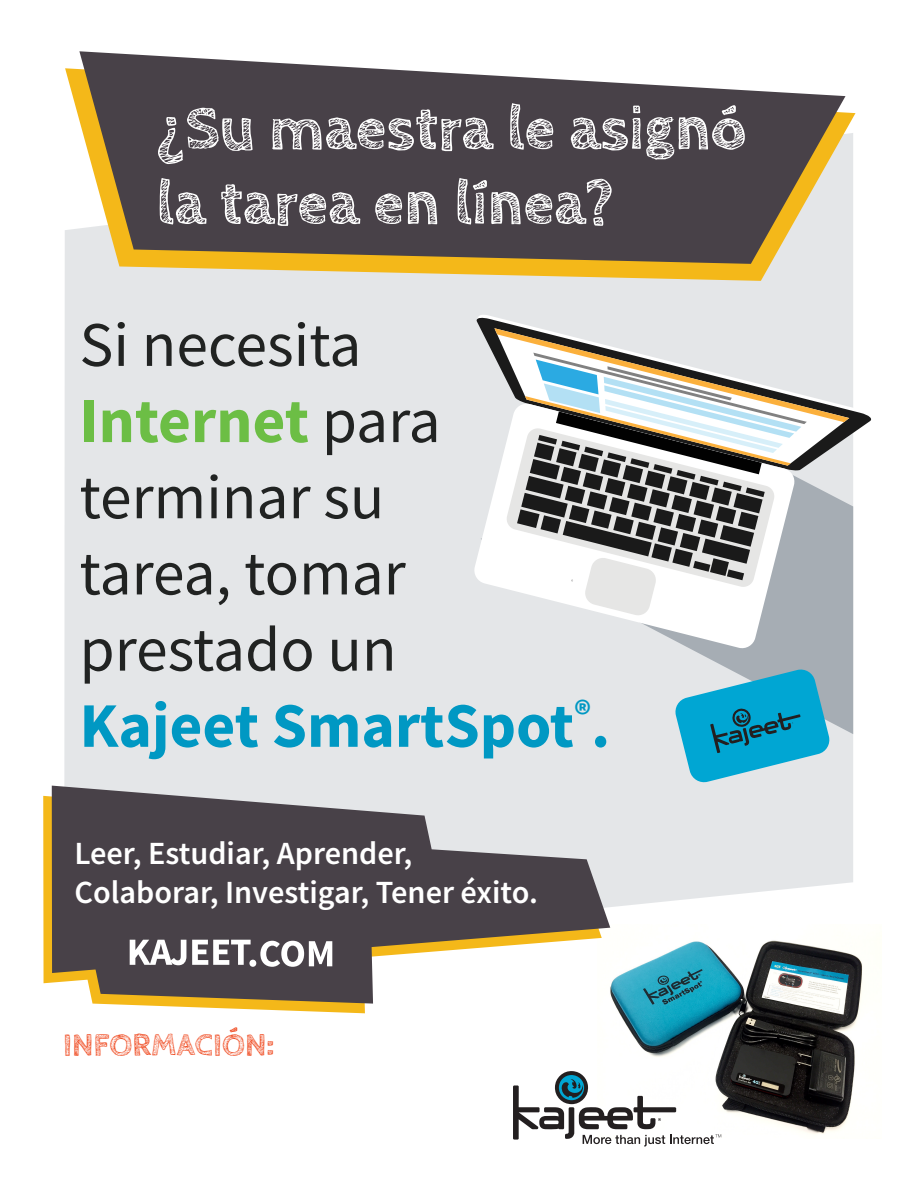
<style>
.page{position:relative;width:918px;height:1188px;background:#fff}
.page>*{position:absolute;margin:0;border:0;box-sizing:border-box;transform-origin:0 0}
.t1{font:63.45px/76.2px "Source Sans Pro";color:#212322}
.t2{font:700 62.4px/74.8px "Cabin Sketch";color:#fff}
.t3{font:600 32.25px/38.8px "Source Sans Pro";color:#fff}
.t4{font:700 32.25px "Cabin Sketch";color:#f04e25}
.s1{font-weight:700;color:#6cbe45}
.s2{font-weight:700;color:#0098c3}
</style>
<div class="page">
<img style="left:610px;top:955px;width:253px;height:183px">
<div style="left:64px;top:281px;width:789px;height:682px;background:#e4e6e8"></div>
<svg style="left:480px;top:471px;width:373px;height:263px;background:#d3d6da"></svg>
<svg style="left:65px;top:68px;width:791px;height:213px;background:#edd89e"></svg>
<svg style="left:79px;top:51px;width:767px;height:213px;background:#6e6560"></svg>
<hr style="left:477px;top:313px;width:376px;height:4px;background:#e4e6e8">
<svg style="left:477px;top:317px;width:395px;height:154px;fill:#e4e6e8"></svg>
<svg style="left:473px;top:402px;width:323px;height:248px;fill:#e4e6e8"></svg>
<svg style="left:513px;top:1071px;width:208px;height:75px"></svg>
<svg style="left:43px;top:796px;width:34px;height:187px;background:#f3bb26"></svg>
<svg style="left:52px;top:786px;width:558px;height:187px;background:#797375"></svg>
<svg style="left:494px;top:328px;width:355px;height:289px"></svg>
<svg style="left:674px;top:668px;width:157px;height:116px;background:#48b0cd"></svg>
<svg style="left:77px;top:922px;width:296px;height:91px;background:#796d60"></svg>
<p class="t2" style="left:156px;top:93px;width:592px">¿Su maestra le asignó la tarea en línea?</p>
<p class="t1" style="left:79px;top:306px;width:532px">Si necesita<br><span class="s1">Internet</span> para terminar su<br>tarea, tomar prestado un<br><span class="s2">Kajeet SmartSpot</span><sup>®</sup><span class="s2">.</span></p>
<p class="t3" style="left:74px;top:834px;width:465px">Leer, Estudiar, Aprender,<br>Colaborar, Investigar, Tener éxito.</p>
<p class="t4" style="left:63px;top:1027px;width:212px">INFORMACIÓN:</p>
</div>
